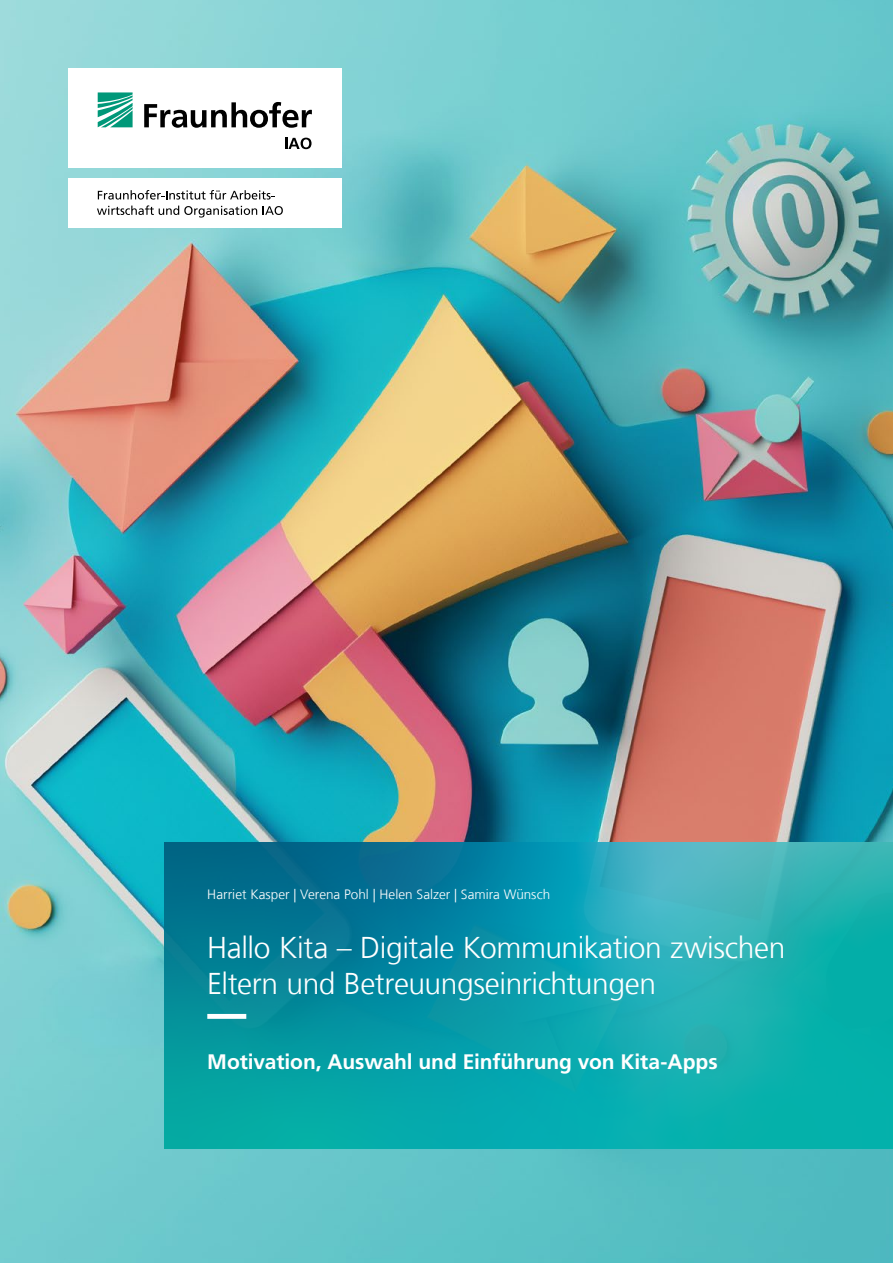
<style>
.page{position:relative;width:893px;height:1263px;background:#fff}
.page>*{position:absolute;margin:0;border:0;box-sizing:border-box;transform-origin:0 0}
.t1{font:300 30px/36px "Frutiger LT Com";letter-spacing:-.015em;color:#fff}
.t2{font:700 21px "Frutiger LT Com";letter-spacing:-.005em;color:#fff}
.t3{font:300 13.5px "Frutiger LT Com";letter-spacing:.005em;color:#fff}
</style>
<div class="page">
<img style="left:0;top:0;width:893px;height:1263px">
<svg style="left:165px;top:842px;width:728px;height:307px;background:#0f9ea8"></svg>
<div style="left:68px;top:178px;width:273px;height:50px;background:#fff"></div>
<svg style="left:97px;top:190px;width:186px;height:28px"></svg>
<div style="left:68px;top:68px;width:273px;height:99px;background:#fff"></div>
<svg style="left:98px;top:92px;width:35px;height:35px"></svg>
<svg style="left:144px;top:102px;width:168px;height:26px"></svg>
<svg style="left:285px;top:138px;width:27px;height:11px"></svg>
<svg style="left:207px;top:1014px;width:618px;height:5px;background:#1da7af"></svg>
<p class="t3" style="left:207px;top:886px;width:344px">Harriet Kasper | Verena Pohl | Helen Salzer | Samira Wünsch</p>
<p class="t1" style="left:207px;top:930px;width:580px">Hallo Kita – Digitale Kommunikation zwischen<br>Eltern und Betreuungseinrichtungen</p>
<p class="t2" style="left:207px;top:1050px;width:512px">Motivation, Auswahl und Einführung von Kita-Apps</p>
</div>
